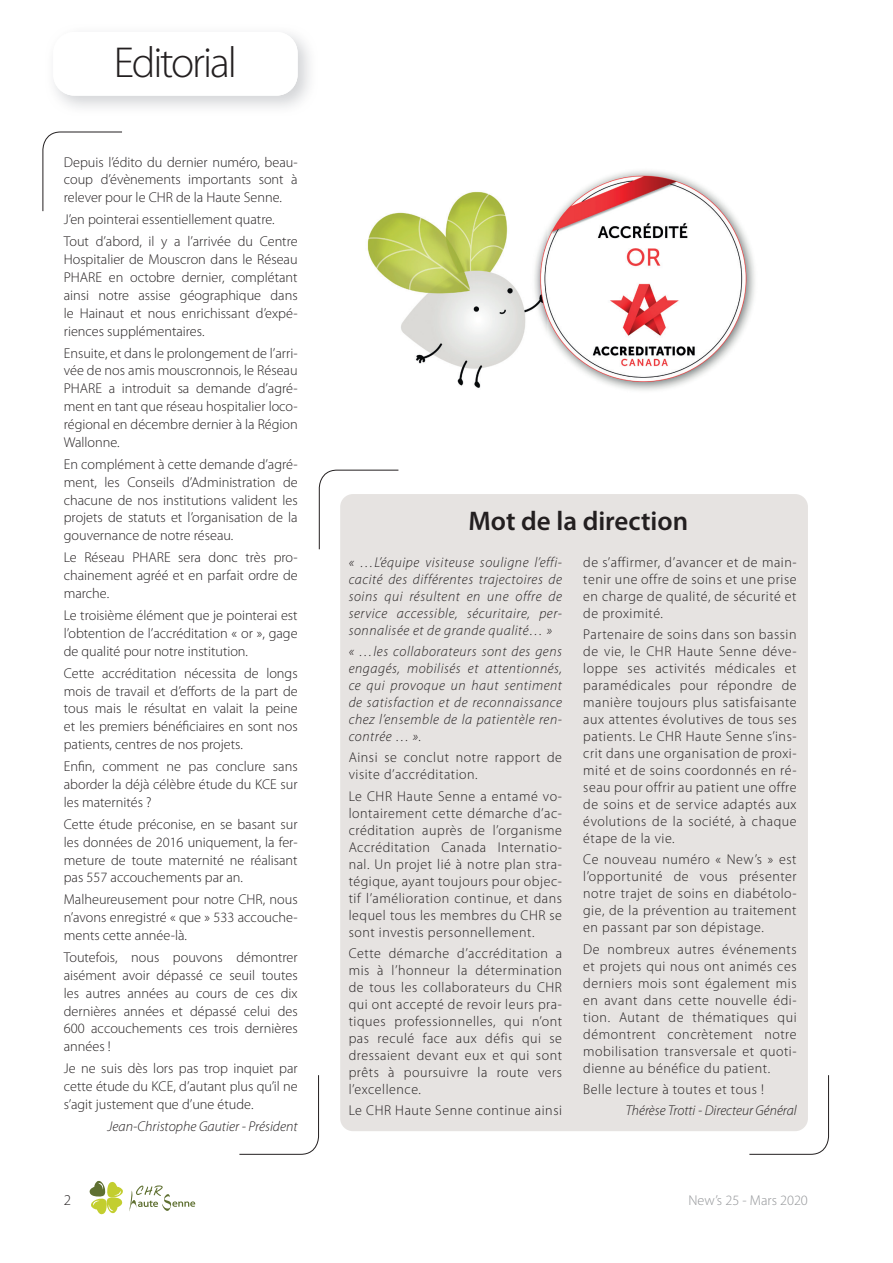
<style>
.page{position:relative;width:893px;height:1263px;background:#fff}
.page>*{position:absolute;margin:0;border:0;box-sizing:border-box;transform-origin:0 0}
.t1{font:300 43.5px "Myriad Pro";letter-spacing:-.05em;color:#231f20}
.t2{font:600 27px "Myriad Pro";color:#231f20}
.t3{font:300 15px "Myriad Pro";color:#231f20}
.t4{font:300 14.25px/17px "Myriad Pro";color:#231f20;text-align:justify}
.t5{font:italic 300 14.25px/17px "Myriad Pro";letter-spacing:.04em;color:#231f20;text-align:justify}
.t6{font:300 14.25px/17px "Myriad Pro";letter-spacing:.04em;color:#231f20}
.t7{font:italic 300 14.25px "Myriad Pro";color:#231f20}
.t8{font:300 14.25px "Myriad Pro";color:#939598}
</style>
<div class="page">
<div style="left:340px;top:494px;width:468px;height:637px;background:#e6e3e1;border-radius:13px"></div>
<svg style="left:90px;top:1181px;width:105px;height:33px"></svg>
<svg style="left:42px;top:131px;width:80px;height:81px"></svg>
<svg style="left:319px;top:469px;width:80px;height:81px"></svg>
<svg style="left:239px;top:1075px;width:80px;height:80px"></svg>
<svg style="left:749px;top:1075px;width:80px;height:80px"></svg>
<img style="left:367px;top:170px;width:388px;height:221px">
<h1 class="t1" style="left:114px;top:38px;width:124px">Editorial</h1>
<p class="t4" style="left:64px;top:153px;width:235px;line-height:17.9px">Depuis l’édito du dernier numéro, beau&shy;coup d’évènements importants sont à relever pour le CHR de la Haute Senne.</p>
<p class="t4" style="left:64px;top:209px;width:235px;line-height:22px">J’en pointerai essentiellement quatre.<br>Tout d’abord, il y a l’arrivée du Centre</p>
<p class="t4" style="left:64px;top:251px;width:235px;line-height:17.9px">Hospitalier de Mouscron dans le Réseau PHARE en octobre dernier, complétant ainsi notre assise géographique dans le Hainaut et nous enrichissant d’expé&shy;riences supplémentaires.</p>
<p class="t4" style="left:64px;top:344px;width:235px;line-height:17.9px">Ensuite, et dans le prolongement de l’arri&shy;vée de nos amis mouscronnois, le Réseau PHARE a introduit sa demande d’agré&shy;ment en tant que réseau hospitalier loco&shy;régional en décembre dernier à la Région Wallonne.</p>
<p class="t4" style="left:64px;top:455px;width:235px;line-height:17.9px">En complément à cette demande d’agré&shy;ment, les Conseils d’Administration de chacune de nos institutions valident les projets de statuts et l’organisation de la gouvernance de notre réseau.</p>
<p class="t4" style="left:64px;top:549px;width:235px;line-height:17.9px">Le Réseau PHARE sera donc très pro&shy;chainement agréé et en parfait ordre de marche.</p>
<p class="t4" style="left:64px;top:606px;width:235px;line-height:17.9px">Le troisième élément que je pointerai est l’obtention de l’accréditation « or », gage de qualité pour notre institution.</p>
<p class="t4" style="left:64px;top:664px;width:235px;line-height:17.9px">Cette accréditation nécessita de longs mois de travail et d’efforts de la part de tous mais le résultat en valait la peine et les premiers bénéficiaires en sont nos patients, centres de nos projets.</p>
<p class="t4" style="left:64px;top:758px;width:235px;line-height:17.9px">Enfin, comment ne pas conclure sans aborder la déjà célèbre étude du KCE sur les maternités ?</p>
<p class="t4" style="left:64px;top:815px;width:235px;line-height:17.9px">Cette étude préconise, en se basant sur les données de 2016 uniquement, la fer&shy;meture de toute maternité ne réalisant pas 557 accouchements par an.</p>
<p class="t4" style="left:64px;top:891px;width:235px;line-height:17.9px">Malheureusement pour notre CHR, nous n’avons enregistré « que » 533 accouche&shy;ments cette année-là.</p>
<p class="t4" style="left:64px;top:949px;width:235px;line-height:17.9px">Toutefois, nous pouvons démontrer aisément avoir dépassé ce seuil toutes les autres années au cours de ces dix dernières années et dépassé celui des 600 accouchements ces trois dernières années !</p>
<p class="t4" style="left:64px;top:1060px;width:235px;line-height:17.9px">Je ne suis dès lors pas trop inquiet par cette étude du KCE, d’autant plus qu’il ne s’agit justement que d’une étude.</p>
<p class="t7" style="left:108px;top:1119px;width:192px">Jean-Christophe Gautier - Président</p>
<h2 class="t2" style="left:468px;top:506px;width:221px">Mot de la direction</h2>
<p class="t5" style="left:349px;top:554px;width:215px">« …L’équipe visiteuse souligne l’effi&shy;cacité des différentes trajectoires de soins qui résultent en une offre de service accessible, sécuritaire, per&shy;sonnalisée et de grande qualité… »</p>
<p class="t5" style="left:349px;top:643px;width:215px">« …les collaborateurs sont des gens engagés, mobilisés et attentionnés, ce qui provoque un haut sentiment de satisfaction et de reconnaissance chez l’ensemble de la patientèle ren&shy;contrée … ».</p>
<p class="t6" style="left:349px;top:749px;width:215px">Ainsi se conclut notre rapport de visite d’accréditation.</p>
<p class="t4" style="left:349px;top:788px;width:215px">Le CHR Haute Senne a entamé vo&shy;lontairement cette démarche d’ac&shy;créditation auprès de l’organisme Accréditation Canada Internatio&shy;nal. Un projet lié à notre plan stra&shy;tégique, ayant toujours pour objec&shy;tif l’amélioration continue, et dans lequel tous les membres du CHR se sont investis personnellement.</p>
<p class="t4" style="left:349px;top:945px;width:215px">Cette démarche d’accréditation a mis à l’honneur la détermination de tous les collaborateurs du CHR qui ont accepté de revoir leurs pra&shy;tiques professionnelles, qui n’ont pas reculé face aux défis qui se dressaient devant eux et qui sont prêts à poursuivre la route vers l’excellence.</p>
<p class="t6" style="left:349px;top:1102px;width:215px">Le CHR Haute Senne continue ainsi</p>
<p class="t4" style="left:583px;top:554px;width:215px">de s’affirmer, d’avancer et de main&shy;tenir une offre de soins et une prise en charge de qualité, de sécurité et de proximité.</p>
<p class="t4" style="left:583px;top:626px;width:215px">Partenaire de soins dans son bassin de vie, le CHR Haute Senne déve&shy;loppe ses activités médicales et paramédicales pour répondre de manière toujours plus satisfaisante aux attentes évolutives de tous ses patients. Le CHR Haute Senne s’ins&shy;crit dans une organisation de proxi&shy;mité et de soins coordonnés en ré&shy;seau pour offrir au patient une offre de soins et de service adaptés aux évolutions de la société, à chaque étape de la vie.</p>
<p class="t4" style="left:583px;top:851px;width:215px">Ce nouveau numéro « New’s » est l’opportunité de vous présenter notre trajet de soins en diabétolo&shy;gie, de la prévention au traitement en passant par son dépistage.</p>
<p class="t4" style="left:583px;top:941px;width:215px">De nombreux autres événements et projets qui nous ont animés ces derniers mois sont également mis en avant dans cette nouvelle édi&shy;tion. Autant de thématiques qui démontrent concrètement notre mobilisation transversale et quoti&shy;dienne au bénéfice du patient.</p>
<p class="t6" style="left:583px;top:1081px;width:182px">Belle lecture à toutes et tous !</p>
<p class="t7" style="left:626px;top:1103px;width:172px">Thérèse Trotti - Directeur Général</p>
<p class="t3" style="left:64px;top:1192px;width:9px">2</p>
<p class="t8" style="left:688px;top:1192px;width:121px">New’s 25 - Mars 2020</p>
</div>
